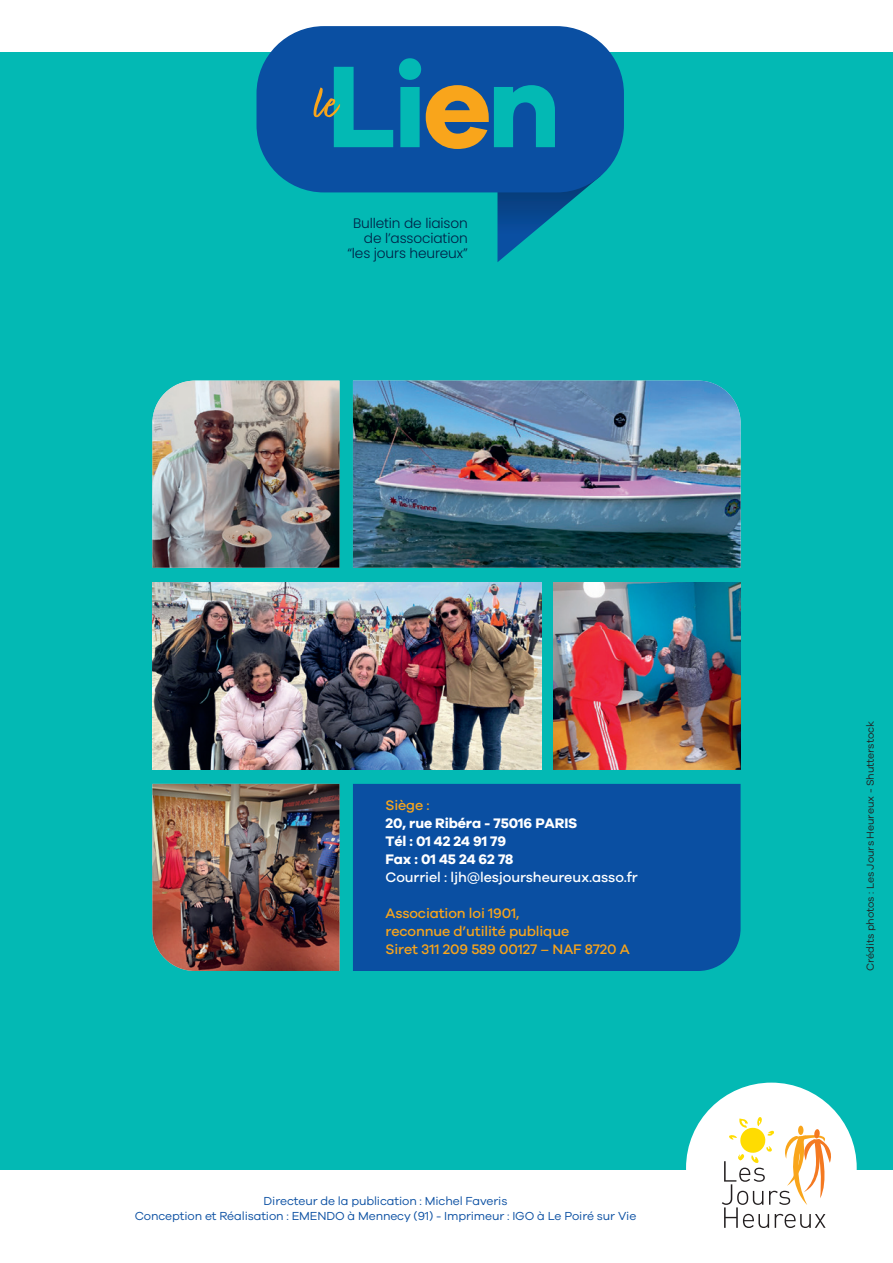
<style>
.page{position:relative;width:893px;height:1263px;background:#fff}
.page>*{position:absolute;margin:0;border:0;box-sizing:border-box;transform-origin:0 0}
.t1{font:700 120px "Galano Grotesque";color:#03b9b4}
.t2{font:55.35px "Fave Script Pro";color:#f9a51b}
.t3{font:500 14.25px/18px "Galano Grotesque";letter-spacing:-.01em;color:#f9a51b}
.t4{font:700 14.25px "Galano Grotesque";letter-spacing:-.01em;color:#fff}
.t5{font:500 14.25px "Galano Grotesque";letter-spacing:-.01em;color:#fff}
.t6{font:300 13.8px/14.9px "Poppins";letter-spacing:-.01em;color:#002046;text-align:right}
.t7{font:12px "Galano Grotesque";letter-spacing:-.01em;color:#0a4fa2}
.t8{font:10.5px "Galano Grotesque";letter-spacing:-.01em;color:#231f20}
.s1{color:#f9a51b}
</style>
<div class="page">
<div style="left:0;top:52px;width:893px;height:1117px;background:#03b9b4"></div>
<img style="left:152px;top:381px;width:187px;height:187px">
<img style="left:152px;top:582px;width:389px;height:187px">
<img style="left:152px;top:784px;width:187px;height:187px">
<div style="left:353px;top:784px;width:388px;height:187px;background:#0a4fa2"></div>
<img style="left:553px;top:582px;width:188px;height:187px">
<img style="left:353px;top:381px;width:388px;height:187px">
<svg style="left:497px;top:176px;width:104px;height:86px"></svg>
<div style="left:256px;top:26px;width:368px;height:166px;background:#0a4fa2;border-radius:67px"></div>
<div style="left:686px;top:1082px;width:171px;height:171px;background:#fff;border-radius:50%"></div>
<svg style="left:722px;top:1117px;width:109px;height:110px"></svg>
<p class="t1" style="left:327px;top:32px;width:236px">Li<span class="s1">e</span>n</p>
<p class="t2" style="left:314px;top:72px;width:26px">le</p>
<p class="t6" style="left:353px;top:216px;width:116px">Bulletin de liaison de l’association</p>
<p class="t6" style="left:347px;top:245px;width:122px">“les jours heureux”</p>
<p class="t3" style="left:386px;top:796px;width:46px">Siège :</p>
<p class="t4" style="left:386px;top:814px;width:193px">20, rue Ribéra - 75016 PARIS</p>
<p class="t4" style="left:386px;top:832px;width:122px">Tél : 01 42 24 91 79</p>
<p class="t4" style="left:386px;top:850px;width:129px">Fax : 01 45 24 62 78</p>
<p class="t5" style="left:386px;top:869px;width:254px">Courriel : ljh@lesjoursheureux.asso.fr</p>
<p class="t3" style="left:386px;top:904px;width:185px">Association loi 1901, reconnue d’utilité publique</p>
<p class="t3" style="left:386px;top:940px;width:246px">Siret 311 209 589 00127 – NAF 8720 A</p>
<p class="t7" style="left:264px;top:1194px;width:245px">Directeur de la publication : Michel Faveris</p>
<p class="t7" style="left:135px;top:1209px;width:503px">Conception et Réalisation : EMENDO à Mennecy (91) - Imprimeur : IGO à Le Poiré sur Vie</p>
<p class="t8" style="left:864px;top:971px;width:251px;rotate:-90deg">Crédits photos : Les Jours Heureux - Shutterstock</p>
</div>
